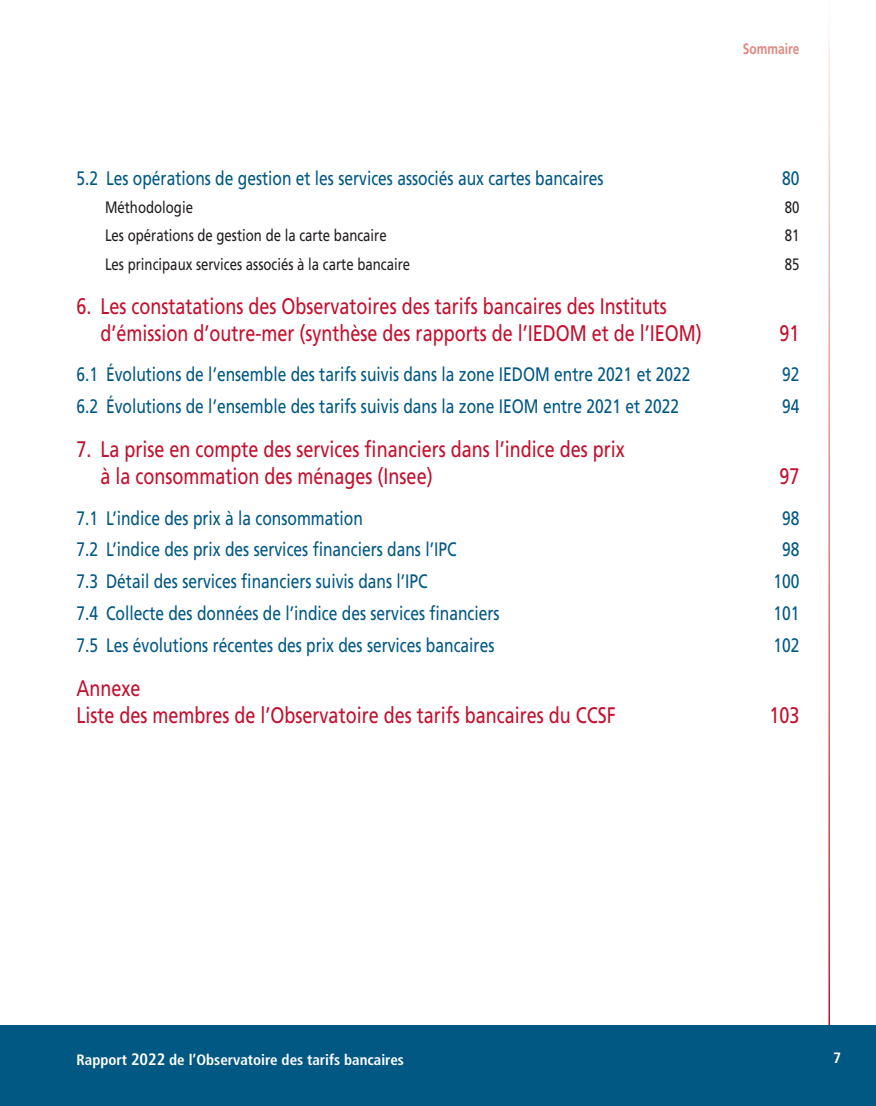
<style>
.page{position:relative;width:876px;height:1106px;background:#fff}
.page>*{position:absolute;margin:0;border:0;box-sizing:border-box;transform-origin:0 0}
.t1{font:22.5px/27px "Frutiger LT Std";color:#c3102e;scale:.8 1}
.t2{font:19.5px "Frutiger LT Std";color:#005883;scale:.8 1}
.t3{font:16.5px "Frutiger LT Std";color:#231f20;scale:.8 1}
.t4{font:700 condensed 15px "Frutiger LT Std";color:#fff}
.t5{font:700 15px "Frutiger LT Std";color:#df887c;scale:.8 1}
.t6{font:700 15px "Frutiger LT Std";color:#fff;scale:.9 1}
.s1{font-size:16.5px}
</style>
<div class="page">
<div style="left:0;top:1025px;width:876px;height:81px;background:#005883"></div>
<p class="t5" style="left:743px;top:40px;width:72px">Sommaire</p>
<p class="t2" style="left:77px;top:166px;width:660px">5.2 Les opérations de gestion et les services associés aux cartes bancaires</p>
<p class="t2" style="left:782px;top:166px;width:23px">80</p>
<p class="t3" style="left:105px;top:198px;width:112px">Méthodologie</p>
<p class="t3" style="left:785px;top:198px;width:20px">80</p>
<p class="t3" style="left:105px;top:226px;width:354px">Les opérations de gestion de la carte bancaire</p>
<p class="t3" style="left:785px;top:226px;width:20px">81</p>
<p class="t3" style="left:105px;top:254px;width:383px">Les principaux services associés à la carte bancaire</p>
<p class="t3" style="left:785px;top:254px;width:20px">85</p>
<p class="t1" style="left:101px;top:292px;width:753px;text-indent:-24px">6. Les constatations des Observatoires des tarifs bancaires des Instituts d’émission d’outre-mer (synthèse des rapports de l’IEDOM et de l’IEOM)</p>
<p class="t1" style="left:779px;top:319px;width:27px">91</p>
<p class="t2" style="left:77px;top:363px;width:769px">6.1 Évolutions de l’ensemble des tarifs suivis dans la zone IEDOM entre 2021 et 2022</p>
<p class="t2" style="left:782px;top:363px;width:23px">92</p>
<p class="t2" style="left:77px;top:395px;width:755px">6.2 Évolutions de l’ensemble des tarifs suivis dans la zone IEOM entre 2021 et 2022</p>
<p class="t2" style="left:782px;top:395px;width:23px">94</p>
<p class="t1" style="left:101px;top:436px;width:657px;text-indent:-24px">7. La prise en compte des services financiers dans l’indice des prix à la consommation des ménages (Insee)</p>
<p class="t1" style="left:779px;top:463px;width:27px">97</p>
<p class="t2" style="left:77px;top:506px;width:359px">7.1 L’indice des prix à la consommation</p>
<p class="t2" style="left:782px;top:506px;width:23px">98</p>
<p class="t2" style="left:77px;top:538px;width:477px">7.2 L’indice des prix des services financiers dans l’IPC</p>
<p class="t2" style="left:782px;top:538px;width:23px">98</p>
<p class="t2" style="left:77px;top:570px;width:440px">7.3 Détail des services financiers suivis dans l’IPC</p>
<p class="t2" style="left:773px;top:570px;width:34px">100</p>
<p class="t2" style="left:77px;top:602px;width:530px">7.4 Collecte des données de l’indice des services financiers</p>
<p class="t2" style="left:773px;top:602px;width:34px">101</p>
<p class="t2" style="left:77px;top:634px;width:524px">7.5 Les évolutions récentes des prix des services bancaires</p>
<p class="t2" style="left:773px;top:634px;width:34px">102</p>
<p class="t1" style="left:77px;top:675px;width:675px">Annexe<br>Liste des membres de l’Observatoire des tarifs bancaires du CCSF</p>
<p class="t1" style="left:769px;top:702px;width:39px">103</p>
<p class="t4" style="left:77px;top:1050px;width:329px">Rapport <span class="s1">2022</span> de l’Observatoire des tarifs bancaires</p>
<p class="t6" style="left:833px;top:1049px;width:10px">7</p>
</div>
